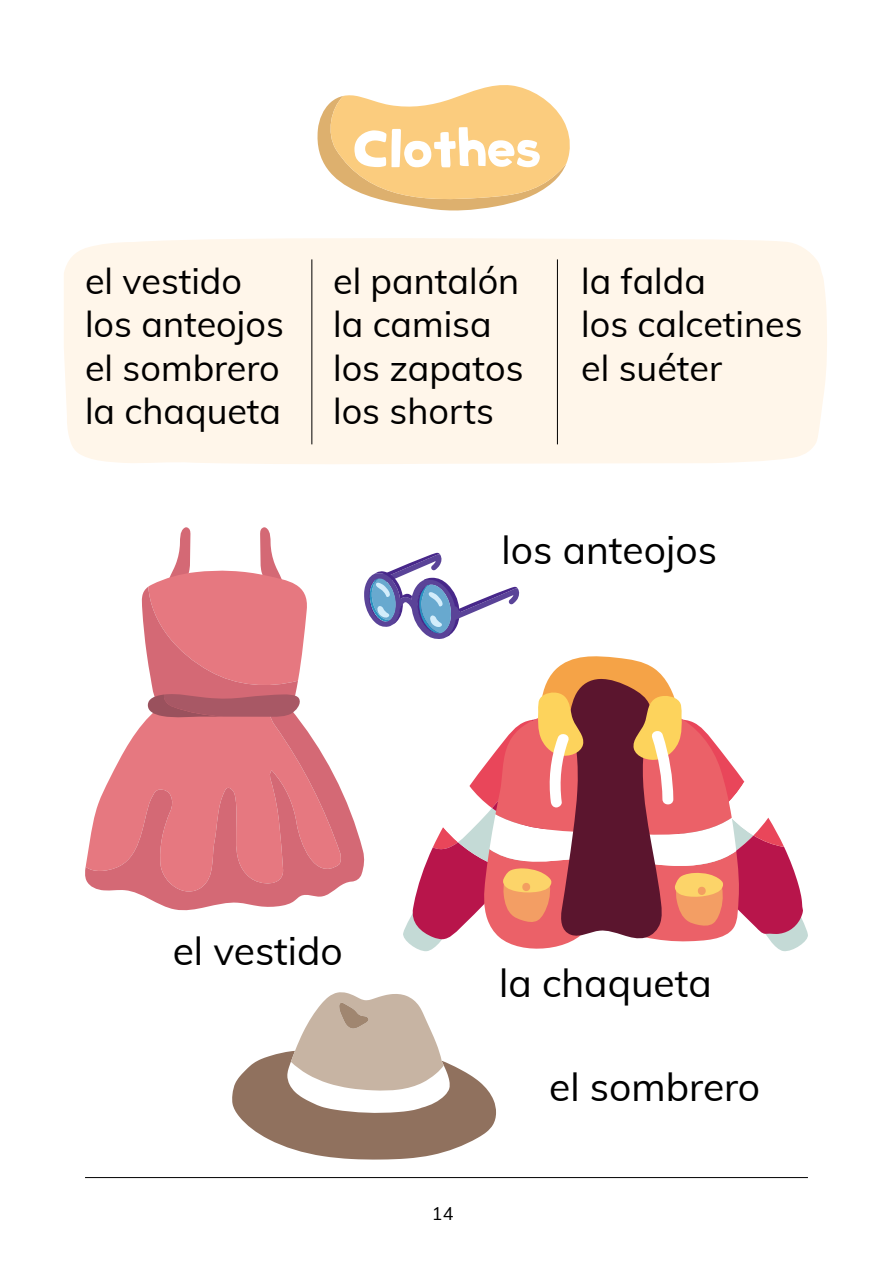
<style>
.page{position:relative;width:893px;height:1263px;background:#fff}
.page>*{position:absolute;margin:0;border:0;box-sizing:border-box;transform-origin:0 0}
.t1{font:54px "Studycat";color:#fff}
.t2{font:39px "Muli";color:#000}
.t3{font:36px/43.2px "Muli";color:#000}
.t4{font:18px "Muli";color:#000}
</style>
<div class="page">
<hr style="left:85px;top:1177px;width:723px;height:1px;background:#000">
<svg style="left:317px;top:85px;width:253px;height:126px"></svg>
<div style="left:64px;top:238px;width:763px;height:226px;background:#fff6ea"></div>
<hr style="left:311px;top:259px;width:1px;height:185px;background:#000">
<hr style="left:557px;top:259px;width:1px;height:185px;background:#000">
<svg style="left:85px;top:718px;width:280px;height:193px;fill:#e67880"></svg>
<svg style="left:142px;top:527px;width:165px;height:191px"></svg>
<svg style="left:364px;top:552px;width:156px;height:87px"></svg>
<svg style="left:232px;top:992px;width:264px;height:167px"></svg>
<svg style="left:403px;top:656px;width:405px;height:296px"></svg>
<h1 class="t1" style="left:352px;top:110px;width:190px">Clothes</h1>
<p class="t3" style="left:85px;top:258px;width:200px">el vestido los anteojos el sombrero la chaqueta</p>
<p class="t3" style="left:333px;top:258px;width:192px">el pantalón la camisa los zapatos los shorts</p>
<p class="t3" style="left:581px;top:258px;width:223px">la falda<br>los calcetines el suéter</p>
<p class="t2" style="left:502px;top:522px;width:217px">los anteojos</p>
<p class="t2" style="left:173px;top:922px;width:172px">el vestido</p>
<p class="t4" style="left:432px;top:1200px;width:23px">14</p>
<p class="t2" style="left:499px;top:955px;width:214px">la chaqueta</p>
<p class="t2" style="left:549px;top:1058px;width:212px">el sombrero</p>
</div>
